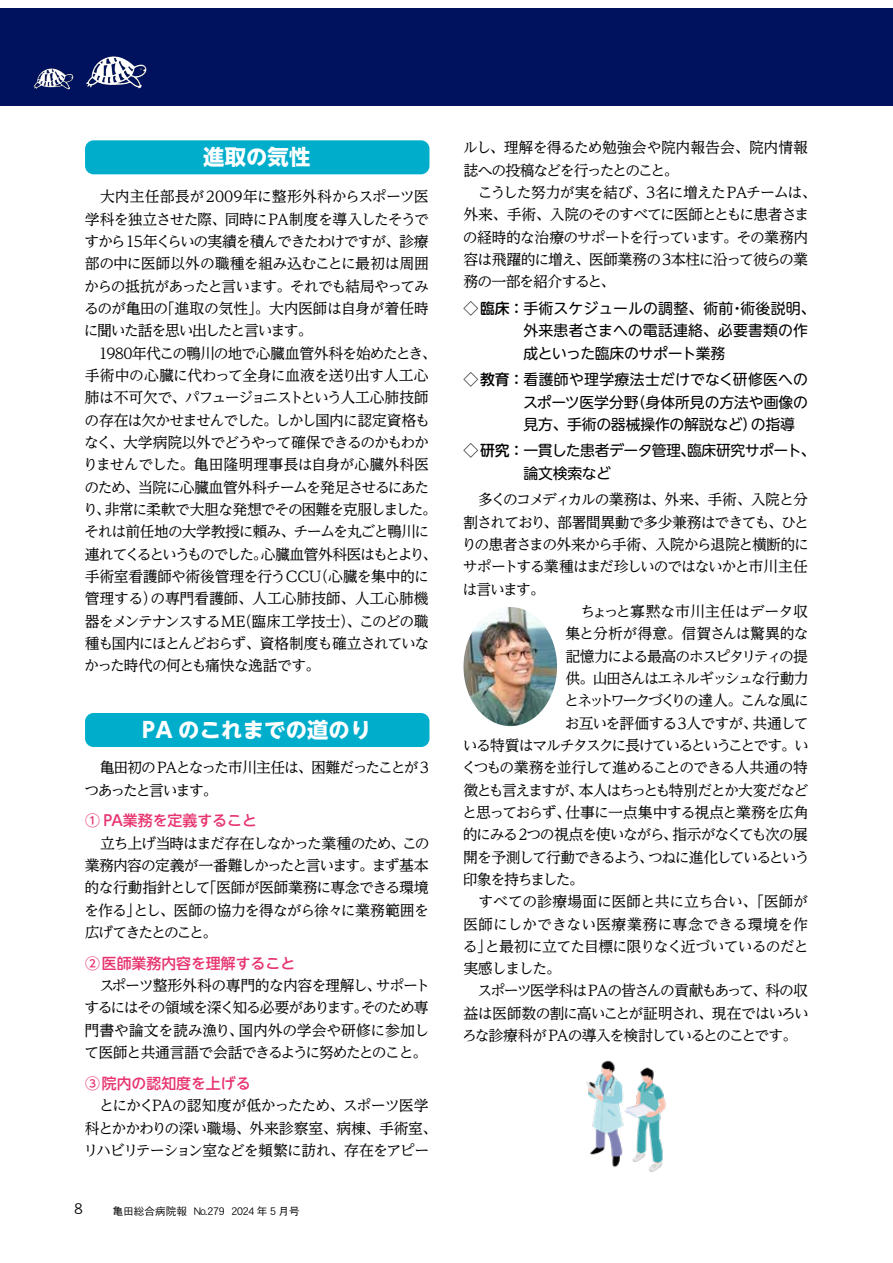
<style>
.page{position:relative;width:893px;height:1263px;background:#fff}
.page>*{position:absolute;margin:0;border:0;box-sizing:border-box;transform-origin:0 0}
.t1{font:700 21.3px "UD Shin Go NT Pro";letter-spacing:.01em;color:#fff}
.t2{font:14.85px/22.4px "Reim Ytwz Pr 6 N";letter-spacing:-.065em;color:#000}
.t3{font:14.85px/22.4px "UD Shin M Go Pro";letter-spacing:-.01em;color:#000}
.t4{font:14.85px/22.4px "Reim Ytwz Pr 6 N";letter-spacing:-.1em;color:#000}
.t5{font:14.85px "Reim Ytwz Pr 6 N";letter-spacing:-.095em;color:#000}
.t6{font:14.85px "Reim Ytwz Pr 6 N";letter-spacing:-.085em;color:#000}
.t7{font:500 14.85px "UD Shin Go NT Pro";color:#e7336e}
.t8{font:14.85px/22.4px "UD Shin M Go Pro";letter-spacing:-.035em;color:#000}
.t9{font:14.85px "Reim Ytwz Pr 6 N";letter-spacing:-.115em;color:#000}
.t10{font:14.85px "Reim Ytwz Pr 6 N";letter-spacing:-.105em;color:#000}
.t11{font:14.85px "Reim Ytwz Pr 6 N";letter-spacing:-.015em;color:#000}
.t12{font:14.85px "Reim Ytwz Pr 6 N";letter-spacing:.005em;color:#000}
.t13{font:14.85px "Reim Ytwz Pr 6 N";letter-spacing:-.14em;color:#000}
.t14{font:14.85px "Reim Ytwz Pr 6 N";letter-spacing:-.02em;color:#000}
.t15{font:14.85px "Reim Ytwz Pr 6 N";letter-spacing:-.04em;color:#000}
.t16{font:14.85px "Reim Ytwz Pr 6 N";letter-spacing:-.09em;color:#000}
.t17{font:14.85px "DFHS Gothic W3 WINP RKSJ H";color:#000}
.t18{font:10.65px "DFHS Gothic W3 WINP RKSJ H";color:#000}
.s1{font-weight:500}
</style>
<div class="page">
<div style="left:0;top:9px;width:893px;height:97px;background:#00125e"></div>
<img style="left:86px;top:56px;width:56px;height:33px">
<img style="left:34px;top:68px;width:36px;height:22px">
<div style="left:85px;top:140px;width:344px;height:34px;background:#00aecc;border-radius:9px"></div>
<div style="left:85px;top:713px;width:344px;height:34px;background:#00aecc;border-radius:9px"></div>
<img style="left:463px;top:607px;width:94px;height:119px">
<img style="left:586px;top:1060px;width:80px;height:112px">
<h1 class="t1" style="left:203px;top:140px;width:109px">進取の気性</h1>
<p class="t2" style="left:83px;top:185px;width:355px">　大内主任部長が2009年に整形外科からスポーツ医学科を独立させた際、同時にPA制度を導入したそうですから15年くらいの実績を積んできたわけですが、診療部の中に医師以外の職種を組み込むことに最初は周囲からの抵抗があったと言います。それでも結局やってみるのが亀田の「進取の気性」。大内医師は自身が着任時に聞いた話を思い出したと言います。<br>　1980年代この鴨川の地で心臓血管外科を始めたとき、手術中の心臓に代わって全身に血液を送り出す人工心肺は不可欠で、パフュージョニストという人工心肺技師の存在は欠かせませんでした。しかし国内に認定資格もなく、大学病院以外でどうやって確保できるのかもわかりませんでした。亀田隆明理事長は自身が心臓外科医のため、当院に心臓血管外科チームを発足させるにあたり、非常に柔軟で大胆な発想でその困難を克服しました。それは前任地の大学教授に頼み、チームを丸ごと鴨川に連れてくるというものでした。心臓血管外科医はもとより、手術室看護師や術後管理を行うCCU（心臓を集中的に管理する）の専門看護師、人工心肺技師、人工心肺機器をメンテナンスするME（臨床工学技士）、このどの職種も国内にほとんどおらず、資格制度も確立されていなかった時代の何とも痛快な逸話です。</p>
<h1 class="t1" style="left:142px;top:713px;width:231px">PA のこれまでの道のり</h1>
<p class="t4" style="left:84px;top:756px;width:346px">　亀田初のPAとなった市川主任は、困難だったことが 3つあったと言います。　</p>
<p class="t7" style="left:85px;top:809px;width:173px">① PA業務を定義すること</p>
<p class="t2" style="left:84px;top:832px;width:347px;text-align:justify">　立ち上げ当時はまだ存在しなかった業種のため、この業務内容の定義が一番難しかったと言います。まず基本的な行動指針として「医師が医師業務に専念できる環境を作る」とし、医師の協力を得ながら徐々に業務範囲を広げてきたとのこと。</p>
<p class="t7" style="left:85px;top:951px;width:212px">② 医師業務内容を理解すること</p>
<p class="t2" style="left:84px;top:974px;width:347px;text-align:justify">　スポーツ整形外科の専門的な内容を理解し、サポートするにはその領域を深く知る必要があります。そのため専門書や論文を読み漁り、国内外の学会や研修に参加して医師と共通言語で会話できるように努めたとのこと。</p>
<p class="t7" style="left:85px;top:1071px;width:167px">③ 院内の認知度を上げる</p>
<p class="t2" style="left:83px;top:1094px;width:355px">　とにかくPAの認知度が低かったため、スポーツ医学科とかかわりの深い職場、外来診察室、病棟、手術室、リハビリテーション室などを頻繁に訪れ、存在をアピー</p>
<p class="t17" style="left:74px;top:1201px;width:10px">8</p>
<p class="t18" style="left:113px;top:1205px;width:189px">亀田総合病院報 No.279 2024 年 5 月号</p>
<p class="t2" style="left:463px;top:136px;width:355px">ルし、理解を得るため勉強会や院内報告会、院内情報誌への投稿などを行ったとのこと。<br>　こうした努力が実を結び、3名に増えたPAチームは、外来、手術、入院のそのすべてに医師とともに患者さまの経時的な治療のサポートを行っています。その業務内容は飛躍的に増え、医師業務の3本柱に沿って彼らの業務の一部を紹介すると、</p>
<p class="t3" style="left:523px;top:296px;width:294px;text-indent:-60px"><span class="s1">◇ 臨床：</span>手術スケジュールの調整、術前・術後説明、外来患者さまへの電話連絡、必要書類の作成といった臨床のサポート業務</p>
<p class="t3" style="left:523px;top:368px;width:286px;text-align:justify;text-indent:-60px"><span class="s1">◇ 教育：</span>看護師や理学療法士だけでなく研修医へのスポーツ医学分野（身体所見の方法や画像の見方、手術の器械操作の解説など）の指導</p>
<p class="t8" style="left:523px;top:439px;width:294px;text-indent:-60px"><span class="s1">◇ 研究：</span>一貫した患者データ管理、臨床研究サポート、論文検索など</p>
<p class="t2" style="left:464px;top:488px;width:346px">　多くのコメディカルの業務は、外来、手術、入院と分</p>
<p class="t2" style="left:463px;top:510px;width:347px">割されており、部署間異動で多少兼務はできても、ひと</p>
<p class="t2" style="left:462px;top:533px;width:349px">りの患者さまの外来から手術、入院から退院と横断的に</p>
<p class="t6" style="left:463px;top:554px;width:347px">サポートする業種はまだ珍しいのではないかと市川主任</p>
<p class="t2" style="left:463px;top:577px;width:84px">は言います。</p>
<p class="t14" style="left:566px;top:599px;width:244px">　ちょっと寡黙な市川主任はデータ収</p>
<p class="t15" style="left:565px;top:621px;width:245px">集と分析が得意。信賀さんは驚異的な</p>
<p class="t4" style="left:565px;top:644px;width:244px">記憶力による最高のホスピタリティの提</p>
<p class="t5" style="left:565px;top:666px;width:245px">供。山田さんはエネルギッシュな行動力</p>
<p class="t13" style="left:564px;top:688px;width:246px">とネットワークづくりの達人。こんな風に</p>
<p class="t2" style="left:565px;top:711px;width:246px">お互いを評価する3人ですが、共通して</p>
<p class="t9" style="left:463px;top:733px;width:348px">いる特質はマルチタスクに長けているということです。い</p>
<p class="t2" style="left:462px;top:756px;width:348px">くつもの業務を並行して進めることのできる人共通の特</p>
<p class="t10" style="left:463px;top:778px;width:346px">徴とも言えますが、本人はちっとも特別だとか大変だなど</p>
<p class="t2" style="left:462px;top:801px;width:348px">と思っておらず、仕事に一点集中する視点と業務を広角</p>
<p class="t6" style="left:463px;top:822px;width:347px">的にみる2つの視点を使いながら、指示がなくても次の展</p>
<p class="t4" style="left:463px;top:845px;width:348px">開を予測して行動できるよう、つねに進化しているという</p>
<p class="t16" style="left:463px;top:867px;width:123px">印象を持ちました。</p>
<p class="t11" style="left:463px;top:889px;width:346px">　すべての診療場面に医師と共に立ち合い、「医師が</p>
<p class="t12" style="left:463px;top:911px;width:347px">医師にしかできない医療業務に専念できる環境を作</p>
<p class="t2" style="left:463px;top:935px;width:347px">る」と最初に立てた目標に限りなく近づいているのだと</p>
<p class="t2" style="left:463px;top:957px;width:99px">実感しました。</p>
<p class="t5" style="left:464px;top:978px;width:346px">　スポーツ医学科は PAの皆さんの貢献もあって、科の収</p>
<p class="t2" style="left:463px;top:1002px;width:347px">益は医師数の割に高いことが証明され、現在ではいろい</p>
<p class="t5" style="left:462px;top:1023px;width:336px">ろな診療科が PAの導入を検討しているとのことです。</p>
</div>
